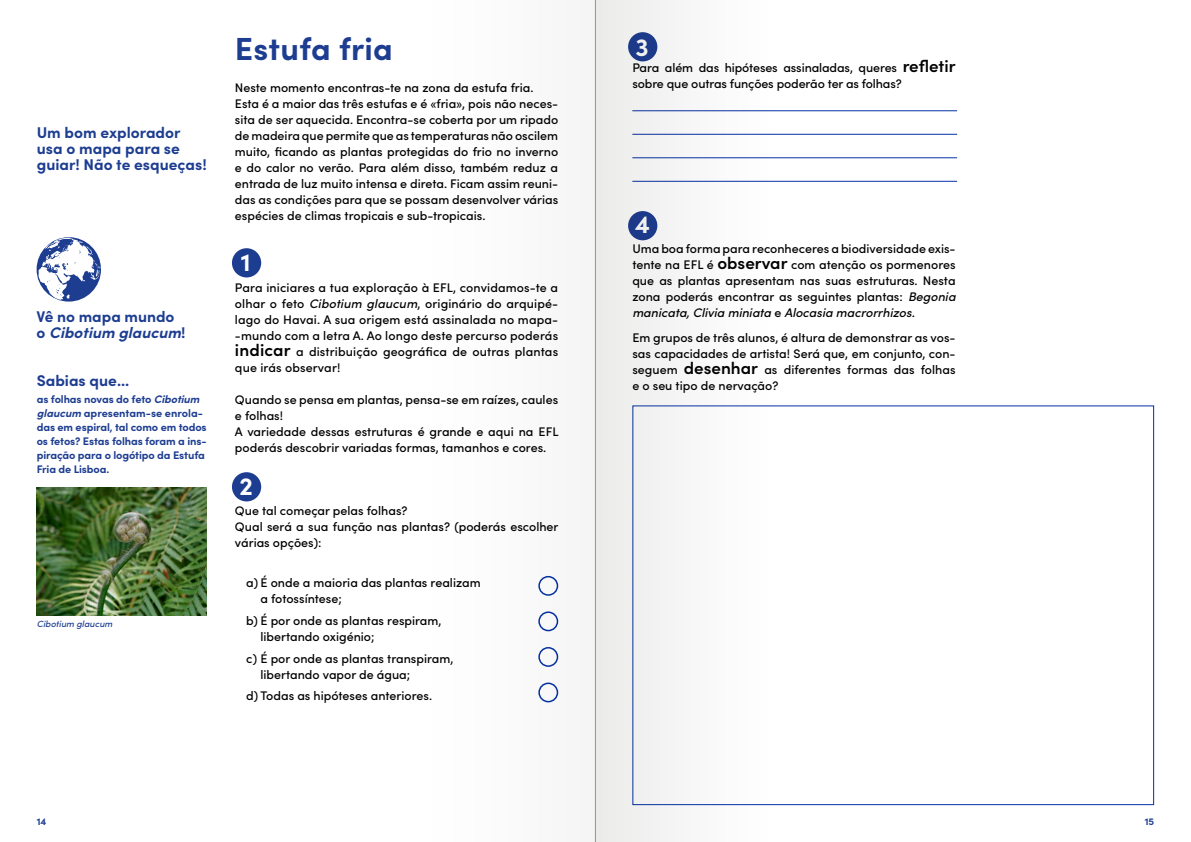
<style>
.page{position:relative;width:1191px;height:842px;background:#fff}
.page>*{position:absolute;margin:0;border:0;box-sizing:border-box;transform-origin:0 0}
.t1{font:700 32px "Sofia Pro";letter-spacing:.01em;color:#1d3d91}
.t2{font:700 25px "Sofia Pro";color:#fff}
.t3{font:700 15.6px/16px "Sofia Pro";color:#1d3d91}
.t4{font:700 15.5px/16px "Sofia Pro";color:#1d3d91}
.t5{font:500 12.5px/16px "Sofia Pro";color:#000}
.t6{font:700 11px/14px "Sofia Pro";letter-spacing:-.01em;color:#1d3d91}
.t7{font:700 9.9px "Sofia Pro";color:#1d3d91}
.t8{font:italic 500 9px "Sofia Pro";color:#1d3d91}
.s1{font-style:italic}
.s2{font-weight:600;font-size:17px}
</style>
<div class="page">
<div style="left:232px;top:248px;width:29px;height:29px;background:#1d3d91;border-radius:50%"></div>
<hr style="left:632px;top:110px;width:325px;height:1px;background:#0531a5">
<hr style="left:632px;top:134px;width:325px;height:1px;background:#0531a5">
<hr style="left:632px;top:157px;width:325px;height:1px;background:#0531a5">
<hr style="left:632px;top:181px;width:325px;height:1px;background:#0531a5">
<div style="left:232px;top:472px;width:29px;height:29px;background:#1d3d91;border-radius:50%"></div>
<svg style="left:37px;top:237px;width:64px;height:65px"></svg>
<img style="left:37px;top:487px;width:170px;height:128px">
<img style="left:538px;top:0;width:230px;height:842px">
<p class="t3" style="left:37px;top:124px;width:171px">Um bom explorador usa o mapa para se guiar! Não te esqueças!</p>
<p class="t4" style="left:37px;top:308px;width:150px">Vê no mapa mundo o <span class="s1">Cibotium glaucum</span>!</p>
<p class="t3" style="left:37px;top:372px;width:94px">Sabias que...</p>
<p class="t6" style="left:37px;top:391px;width:171px">as folhas novas do feto <span class="s1">Cibotium glaucum</span> apresentam-se enrola&shy;das em espiral, tal como em todos os fetos? Estas folhas foram a ins&shy;piração para o logótipo da Estufa<br>Fria de Lisboa.</p>
<p class="t8" style="left:37px;top:617px;width:77px">Cibotium glaucum</p>
<h1 class="t1" style="left:235px;top:24px;width:159px">Estufa fria</h1>
<p class="t5" style="left:235px;top:79px;width:325px">Neste momento encontras-te na zona da estufa fria.<br>Esta é a maior das três estufas e é «fria», pois não neces&shy;sita de ser aquecida. Encontra-se coberta por um ripado de madeira que permite que as temperaturas não oscilem muito, ficando as plantas protegidas do frio no inverno e do calor no verão. Para além disso, também reduz a entrada de luz muito intensa e direta. Ficam assim reuni&shy;das as condições para que se possam desenvolver vá rias espécies de climas tropicais e sub-tropicais.</p>
<h2 class="t2" style="left:241px;top:243px;width:11px">1</h2>
<p class="t5" style="left:235px;top:278px;width:325px;text-align:justify">Para iniciares a tua exploração à EFL, convidamos-te a olhar o feto <span class="s1">Cibotium glaucum</span>, originário do arquipé&shy;lago do Havai. A sua origem está assinalada no mapa--mundo com a letra A. Ao longo deste percurso poderás <span class="s2">indicar</span> a distribuição geográfica de outras plantas que irás observar!</p>
<p class="t5" style="left:235px;top:390px;width:325px">Quando se pensa em plantas, pensa-se em raízes, caules e folhas!<br>A variedade dessas estruturas é grande e aqui na EFL poderás descobrir variadas formas, tamanhos e cores.</p>
<h2 class="t2" style="left:239px;top:466px;width:15px">2</h2>
<p class="t5" style="left:235px;top:502px;width:325px">Que tal começar pelas folhas?<br>Qual será a sua função nas plantas? (poderás escolher várias opções):</p>
<p class="t5" style="left:260px;top:574px;width:222px;text-indent:-14px">a) É onde a maioria das plantas realizam a fotossíntese;</p>
<p class="t5" style="left:260px;top:612px;width:183px;text-indent:-14px">b) É por onde as plantas respiram, libertando oxigénio;</p>
<p class="t5" style="left:260px;top:649px;width:194px;text-indent:-14px">c) É por onde as plantas transpiram, libertando vapor de água;</p>
<p class="t5" style="left:246px;top:687px;width:187px">d) Todas as hipóteses anteriores.</p>
<h2 class="t2" style="left:635px;top:28px;width:15px">3</h2>
<p class="t5" style="left:632px;top:58px;width:325px">Para além das hipóteses assinaladas, queres <span class="s2">refletir </span>sobre que outras funções poderão ter as folhas?</p>
<h2 class="t2" style="left:635px;top:205px;width:16px">4</h2>
<p class="t5" style="left:632px;top:240px;width:325px;text-align:justify">Uma boa forma para reconheceres a biodiversidade exis&shy;tente na EFL é <span class="s2">observar</span> com atenção os pormenores que as plantas apresentam nas suas estruturas. Nesta zona poderás encontrar as seguintes plantas: <span class="s1">Begonia manicata, Clivia miniata</span> e <span class="s1">Alocasia macrorrhizos.</span></p>
<p class="t5" style="left:632px;top:329px;width:325px;text-align:justify">Em grupos de três alunos, é altura de demonstrar as vos&shy;sas capacidades de artista! Será que, em conjunto, con&shy;seguem <span class="s2">desenhar</span> as diferentes formas das folhas e o seu tipo de nervação?</p>
<p class="t7" style="left:37px;top:814px;width:11px">14</p>
<p class="t7" style="left:1144px;top:814px;width:11px">15</p>
</div>
